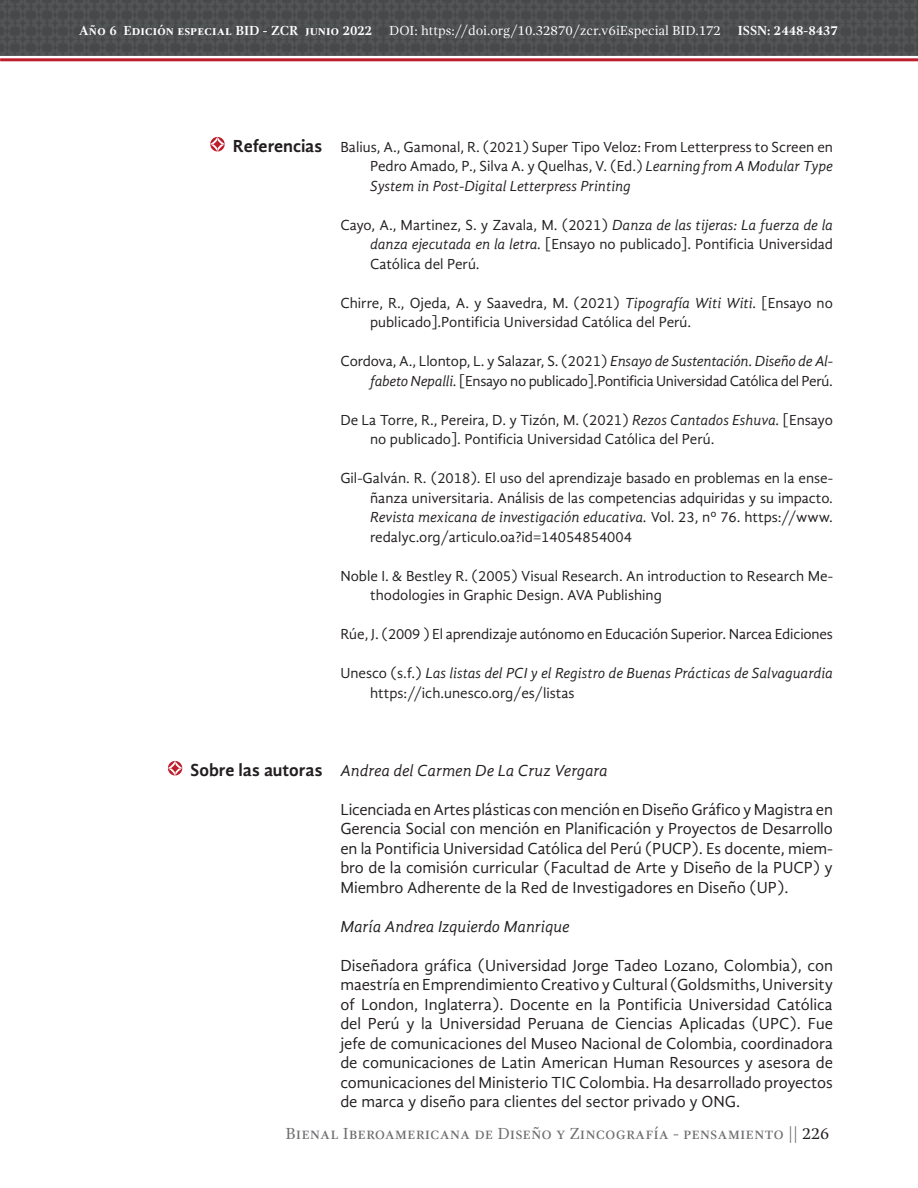
<style>
.page{position:relative;width:918px;height:1188px;background:#fff}
.page>*{position:absolute;margin:0;border:0;box-sizing:border-box;transform-origin:0 0}
.ENCABEZADO_2{font:700 18px "Gandhi Sans";letter-spacing:-.005em;color:#231f20}
.CUERPO{font:16.5px/19.5px "Gandhi Sans";color:#231f20;text-align:justify}
.CUERPO-2{font:italic 16.5px "Gandhi Sans";color:#231f20}
.t1{font:16.5px "Gandhi Serif";color:#6c6d70}
.BIBLIOGRAFIA_TEXTO{font:15px/19.5px "Gandhi Sans";color:#231f20;text-align:justify}
.BIBLIOGRAFIA_TEXTO-2{font:15px/19.5px "Gandhi Sans";letter-spacing:-.02em;color:#231f20;text-align:right}
.BIBLIOGRAFIA_TEXTO-3{font:italic 15px/19.5px "Gandhi Sans";color:#231f20}
.t2{font:13.5px "Gandhi Serif";color:#fff}
.s1{font-weight:700}
.s2{font-style:italic}
.s3{font-style:normal}
.s4{color:#231f20}
</style>
<div class="page">
<div style="left:0;top:0;width:918px;height:56px;background:#4c4f50"></div>
<hr style="left:0;top:58px;width:918px;height:3px;background:#be1d2c">
<svg style="left:168px;top:761px;width:14px;height:14px"></svg>
<svg style="left:210px;top:137px;width:15px;height:14px"></svg>
<p class="t2" style="left:79px;top:23px;width:761px"><span class="s1">Año 6 Edición especial BID - ZCR junio 2022</span> DOI: https://doi.org/10.32870/zcr.v6iEspecial BID.172 <span class="s1">ISSN: 2448-8437</span></p>
<p class="ENCABEZADO_2" style="left:233px;top:135px;width:91px">Referencias</p>
<p class="BIBLIOGRAFIA_TEXTO" style="left:370px;top:137px;width:464px;text-indent:-30px">Balius, A., Gamonal, R. (2021) Super Tipo Veloz: From Letterpress to Screen en Pedro Amado, P., Silva A. y Quelhas, V. (Ed.) <span class="s2">Learning from A Modular Type System in Post-Digital Letterpress Printing</span></p>
<p class="BIBLIOGRAFIA_TEXTO" style="left:370px;top:215px;width:464px;text-indent:-30px">Cayo, A., Martinez, S. y Zavala, M. (2021) <span class="s2">Danza de las tijeras: La fuerza de la danza ejecutada en la letra.</span> [Ensayo no publicado]. Pontificia Universidad Católica del Perú.</p>
<p class="BIBLIOGRAFIA_TEXTO" style="left:370px;top:293px;width:464px;text-indent:-30px">Chirre, R., Ojeda, A. y Saavedra, M. (2021) <span class="s2">Tipografía Witi Witi.</span> [Ensayo no publicado].Pontificia Universidad Católica del Perú.</p>
<p class="BIBLIOGRAFIA_TEXTO-2" style="left:340px;top:351px;width:494px">Cordova, A., Llontop, L. y Salazar, S. (2021) <span class="s2">Ensayo de Sustentación. Diseño de Al&shy;fabeto Nepalli.</span> [Ensayo no publicado].Pontificia Universidad Católica del Perú.</p>
<p class="BIBLIOGRAFIA_TEXTO" style="left:370px;top:410px;width:464px;text-indent:-30px">De La Torre, R., Pereira, D. y Tizón, M. (2021) <span class="s2">Rezos Cantados Eshuva.</span> [Ensayo no publicado]. Pontificia Universidad Católica del Perú.</p>
<p class="BIBLIOGRAFIA_TEXTO" style="left:370px;top:468px;width:464px;text-indent:-30px">Gil-Galván. R. (2018). El uso del aprendizaje basado en problemas en la ense&shy;ñanza universitaria. Análisis de las competencias adquiridas y su impacto.<br><span class="s2">Revista mexicana de investigación educativa.</span> Vol. 23, nº 76. https://www. redalyc.org/articulo.oa?id=14054854004</p>
<p class="BIBLIOGRAFIA_TEXTO" style="left:370px;top:566px;width:464px;text-indent:-30px">Noble I. &amp; Bestley R. (2005) Visual Research. An introduction to Research Me&shy;thodologies in Graphic Design. AVA Publishing</p>
<p class="BIBLIOGRAFIA_TEXTO" style="left:340px;top:624px;width:494px">Rúe, J. (2009 ) El aprendizaje autónomo en Educación Superior. Narcea Ediciones</p>
<p class="BIBLIOGRAFIA_TEXTO-3" style="left:370px;top:663px;width:464px;text-indent:-30px"><span class="s3">Unesco (s.f.)</span> Las listas del PCI y el Registro de Buenas Prácticas de Salvaguardia <span class="s3">https://ich.unesco.org/es/listas</span></p>
<p class="ENCABEZADO_2" style="left:191px;top:759px;width:133px">Sobre las autoras</p>
<p class="CUERPO-2" style="left:340px;top:761px;width:269px">Andrea del Carmen De La Cruz Vergara</p>
<p class="CUERPO" style="left:340px;top:799px;width:494px">Licenciada en Artes plásticas con mención en Diseño Gráfico y Magistra en Gerencia Social con mención en Planificación y Proyectos de Desarrollo en la Pontificia Universidad Católica del Perú (PUCP). Es docente, miem&shy;bro de la comisión curricular (Facultad de Arte y Diseño de la PUCP) y Miembro Adherente de la Red de Investigadores en Diseño (UP).</p>
<p class="CUERPO-2" style="left:340px;top:917px;width:231px">María Andrea Izquierdo Manrique</p>
<p class="CUERPO" style="left:340px;top:955px;width:494px">Diseñadora gráfica (Universidad Jorge Tadeo Lozano, Colombia), con maestría en Emprendimiento Creativo y Cultural (Goldsmiths, University of London, Inglaterra). Docente en la Pontificia Universidad Católica del Perú y la Universidad Peruana de Ciencias Aplicadas (UPC). Fue jefe de comunicaciones del Museo Nacional de Colombia, coordinadora de comunicaciones de Latin American Human Resources y asesora de comunicaciones del Ministerio TIC Colombia. Ha desarrollado proyectos de marca y diseño para clientes del sector privado y ONG.</p>
<p class="t1" style="left:286px;top:1124px;width:545px">Bienal Iberoamericana de Diseño y Zincografía - pensamiento || <span class="s4">226</span></p>
</div>
